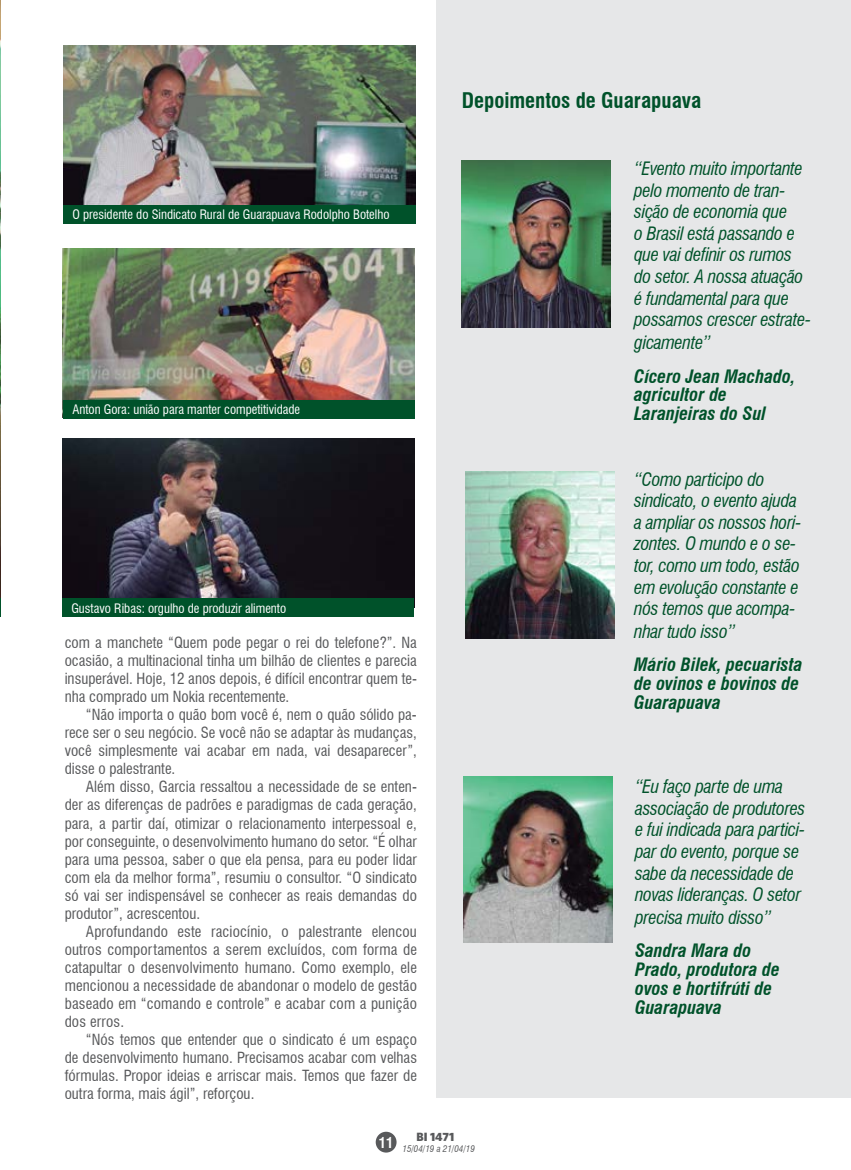
<style>
.page{position:relative;width:851px;height:1170px;background:#fff}
.page>*{position:absolute;margin:0;border:0;box-sizing:border-box;transform-origin:0 0}
.t1{font:700 condensed 21px "Swiss 721 BT";color:#00522a}
.t2{font:italic condensed 18px/21.8px "Swiss 721 BT";letter-spacing:-.02em;color:#00522a}
.t3{font:italic 700 condensed 18px/18.8px "Swiss 721 BT";color:#00522a}
.t4{font:condensed 15px/18px "Swiss 721 BT";color:#58595b;text-align:justify}
.t5{font:700 condensed 14.4px "Swiss 721 BT";color:#fff}
.t6{font:condensed 12.75px "Swiss 721 BT";color:#fff}
.t7{font:900 12px "Whitney HTF";color:#58595b}
.t8{font:italic condensed 9px "Swiss 721 BT";color:#58595b}
</style>
<div class="page">
<div style="left:375px;top:1131px;width:21px;height:21px;background:#58595b;border-radius:50%"></div>
<img style="left:0;top:0;width:1px;height:598px">
<div style="left:436px;top:0;width:414px;height:1097px;background:#e6e7e8"></div>
<img style="left:462px;top:160px;width:149px;height:167px">
<img style="left:463px;top:776px;width:149px;height:166px">
<img style="left:465px;top:472px;width:149px;height:166px">
<img style="left:63px;top:248px;width:351px;height:169px">
<img style="left:64px;top:46px;width:351px;height:159px">
<svg style="left:0;top:598px;width:1px;height:19px"></svg>
<div style="left:64px;top:400px;width:351px;height:18px;background:#00522a"></div>
<div style="left:64px;top:205px;width:352px;height:18px;background:#00522a"></div>
<img style="left:63px;top:438px;width:351px;height:160px">
<div style="left:63px;top:598px;width:351px;height:18px;background:#00522a"></div>
<p class="t6" style="left:72px;top:207px;width:318px">O presidente do Sindicato Rural de Guarapuava Rodolpho Botelho</p>
<p class="t6" style="left:72px;top:402px;width:229px">Anton Gora: união para manter competitividade</p>
<p class="t6" style="left:71px;top:600px;width:216px">Gustavo Ribas: orgulho de produzir alimento</p>
<p class="t4" style="left:65px;top:634px;width:354px">com a manchete “Quem pode pegar o rei do telefone?”. Na ocasião, a multinacional tinha um bilhão de clientes e parecia insuperável. Hoje, 12 anos depois, é difícil encontrar quem te&shy;nha comprado um Nokia recentemente.</p>
<p class="t4" style="left:65px;top:706px;width:354px;text-indent:21px">“Não importa o quão bom você é, nem o quão sólido pa&shy;rece ser o seu negócio. Se você não se adaptar às mudanças, você simplesmente vai acabar em nada, vai desaparecer”, disse o palestrante.</p>
<p class="t4" style="left:65px;top:778px;width:354px;text-indent:21px">Além disso, Garcia ressaltou a necessidade de se enten&shy;der as diferenças de padrões e paradigmas de cada geração, para, a partir daí, otimizar o relacionamento interpessoal e, por conseguinte, o desenvolvimento humano do setor. “É olhar para uma pessoa, saber o que ela pensa, para eu poder lidar com ela da melhor forma”, resumiu o consultor. “O sindicato só vai ser indispensável se conhecer as reais demandas do produtor”, acrescentou.</p>
<p class="t4" style="left:65px;top:922px;width:354px;text-indent:21px">Aprofundando este raciocínio, o palestrante elencou outros comportamentos a serem excluídos, com forma de catapultar o desenvolvimento humano. Como exemplo, ele mencionou a necessidade de abandonar o modelo de gestão baseado em “comando e controle” e acabar com a punição dos erros.</p>
<p class="t4" style="left:65px;top:1030px;width:354px;text-indent:21px">“Nós temos que entender que o sindicato é um espaço de desenvolvimento humano. Precisamos acabar com velhas fórmulas. Propor ideias e arriscar mais. Temos que fazer de outra forma, mais ágil”, reforçou.</p>
<h1 class="t1" style="left:462px;top:88px;width:241px">Depoimentos de Guarapuava</h1>
<p class="t2" style="left:634px;top:158px;width:178px">“Evento muito importante pelo momento de tran&shy;sição de economia que<br>o Brasil está passando e que vai definir os rumos do setor. A nossa atuação é fundamental para que possamos crescer estrate&shy;gicamente”</p>
<p class="t3" style="left:634px;top:367px;width:163px">Cícero Jean Machado, agricultor de<br>Laranjeiras do Sul</p>
<p class="t2" style="left:634px;top:468px;width:169px">“Como participo do sindicato, o evento ajuda a ampliar os nossos hori&shy;zontes. O mundo e o se&shy;tor, como um todo, estão em evolução constante e nós temos que acompa&shy;nhar tudo isso”</p>
<p class="t3" style="left:634px;top:655px;width:170px">Mário Bilek, pecuarista de ovinos e bovinos de<br>Guarapuava</p>
<p class="t2" style="left:635px;top:775px;width:172px">“Eu faço parte de uma associação de produtores e fui indicada para partici&shy;par do evento, porque se sabe da necessidade de novas lideranças. O setor precisa muito disso”</p>
<p class="t3" style="left:635px;top:941px;width:146px">Sandra Mara do<br>Prado, produtora de ovos e hortifrúti de<br>Guarapuava</p>
<p class="t5" style="left:379px;top:1133px;width:16px">11</p>
<p class="t7" style="left:416px;top:1128px;width:39px">BI 1471</p>
<p class="t8" style="left:402px;top:1143px;width:74px">15/04/19 a 21/04/19</p>
</div>
